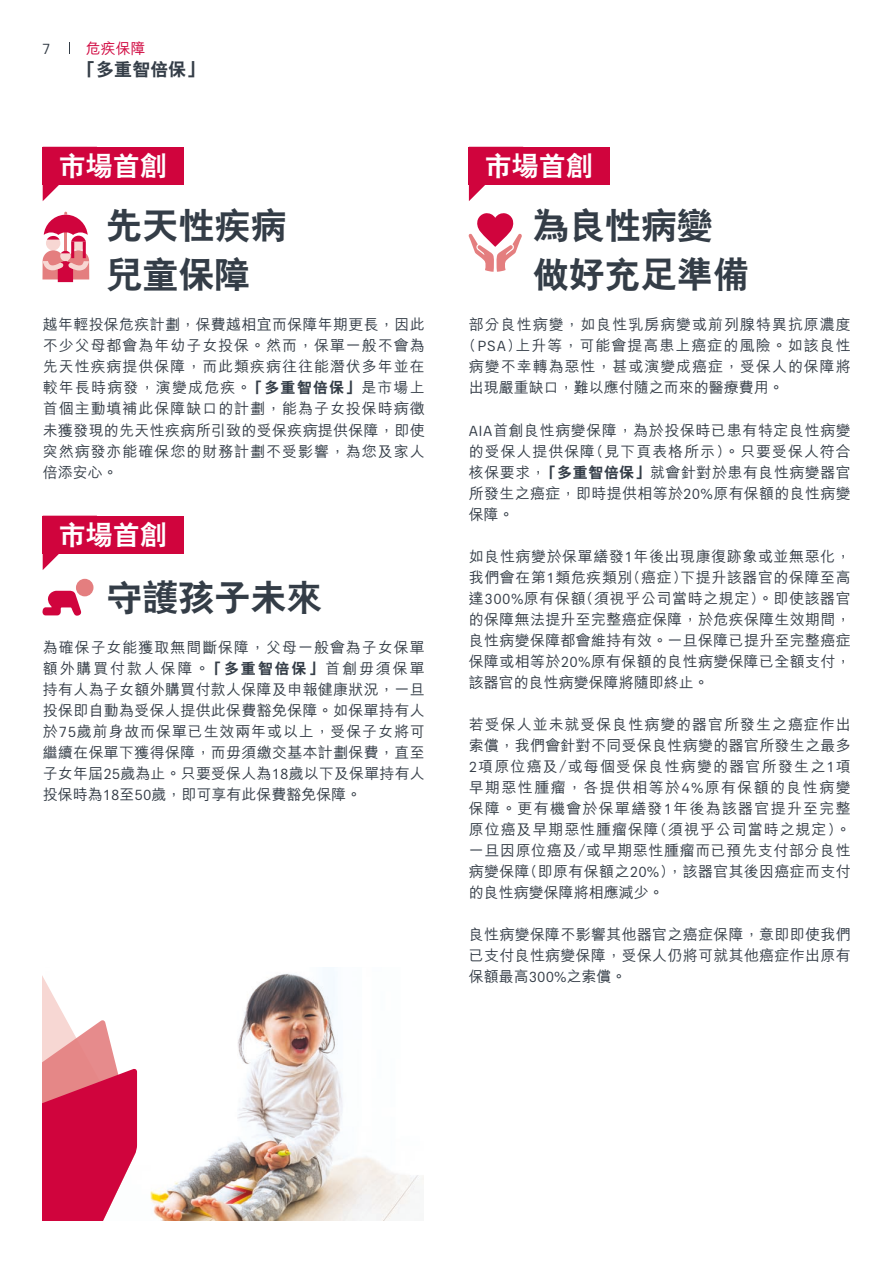
<style>
.page{position:relative;width:893px;height:1263px;background:#fff}
.page>*{position:absolute;margin:0;border:0;box-sizing:border-box;transform-origin:0 0}
.t1{font:800 36px/49.5px "C Hei 2 HK";color:#343d47}
.t2{font:800 27px "C Hei 2 HK";color:#fff}
.t3{font:800 18px "C Hei 2 HK";color:#343d47}
.t4{font:500 15px/21px "M Hei HK";letter-spacing:.02em;color:#343d47;text-align:justify}
.t5{font:500 15px "M Hei HK";color:#d0043d}
.t6{font:15px "AIA Everest";color:#343d47}
.s1{font-family:"C Hei 2 HK";font-weight:800}
.s2{font-family:"AIA Everest";font-weight:400}
</style>
<div class="page">
<div style="left:43px;top:147px;width:141px;height:38px;background:#d0043d"></div>
<svg style="left:43px;top:185px;width:16px;height:16px"></svg>
<div style="left:469px;top:147px;width:141px;height:38px;background:#d0043d"></div>
<svg style="left:469px;top:185px;width:16px;height:16px"></svg>
<div style="left:43px;top:516px;width:141px;height:37px;background:#d0043d"></div>
<svg style="left:43px;top:553px;width:54px;height:17px"></svg>
<img style="left:137px;top:967px;width:287px;height:253px">
<svg style="left:43px;top:977px;width:94px;height:243px"></svg>
<svg style="left:42px;top:212px;width:47px;height:70px"></svg>
<svg style="left:42px;top:591px;width:40px;height:25px"></svg>
<div style="left:76px;top:579px;width:18px;height:17px;background:#e47e7f;border-radius:50%"></div>
<svg style="left:468px;top:213px;width:54px;height:59px"></svg>
<p class="t6" style="left:42px;top:40px;width:10px">7</p>
<p class="t5" style="left:86px;top:38px;width:61px">危疾保障</p>
<p class="t3" style="left:78px;top:60px;width:127px">「多重智倍保」</p>
<h2 class="t2" style="left:59px;top:153px;width:109px">市場首創</h2>
<h2 class="t2" style="left:485px;top:153px;width:109px">市場首創</h2>
<h1 class="t1" style="left:107px;top:201px;width:182px">先天性疾病兒童保障</h1>
<p class="t4" style="left:43px;top:313px;width:383px">越年輕投保危疾計劃，保費越相宜而保障年期更長，因此不少父母都會為年幼子女投保。然而，保單一般不會為先天性疾病提供保障，而此類疾病往往能潛伏多年並在較年長時病發，演變成危疾。<span class="s1">「多重智倍保」</span>是市場上首個主動填補此保障缺口的計劃，能為子女投保時病徵未獲發現的先天性疾病所引致的受保疾病提供保障，即使突然病發亦能確保您的財務計劃不受影響，為您及家人倍添安心。</p>
<h2 class="t2" style="left:59px;top:521px;width:109px">市場首創</h2>
<h1 class="t1" style="left:107px;top:573px;width:217px">守護孩子未來</h1>
<p class="t4" style="left:43px;top:636px;width:384px">為確保子女能獲取無間斷保障，父母一般會為子女保單額外購買付款人保障。<span class="s1">「多重智倍保」</span>首創毋須保單持有人為子女額外購買付款人保障及申報健康狀況，一旦投保即自動為受保人提供此保費豁免保障。如保單持有人於<span class="s2">75</span>歲前身故而保單已生效兩年或以上，受保子女將可繼續在保單下獲得保障，而毋須繳交基本計劃保費，直至子女年屆<span class="s2">25</span>歲為止。只要受保人為<span class="s2">18</span>歲以下及保單持有人投保時為<span class="s2">18</span>至<span class="s2">50</span>歲，即可享有此保費豁免保障。</p>
<h1 class="t1" style="left:533px;top:201px;width:217px">為良性病變做好充足準備</h1>
<p class="t4" style="left:469px;top:313px;width:383px">部分良性病變，如良性乳房病變或前列腺特異抗原濃度(<span class="s2">PSA</span>)上升等，可能會提高患上癌症的風險。如該良性病變不幸轉為惡性，甚或演變成癌症，受保人的保障將出現嚴重缺口，難以應付隨之而來的醫療費用。</p>
<p class="t4" style="left:469px;top:418px;width:384px"><span class="s2">AIA</span>首創良性病變保障，為於投保時已患有特定良性病變的受保人提供保障(見下頁表格所示)。只要受保人符合核保要求，<span class="s1">「多重智倍保」</span>就會針對於患有良性病變器官所發生之癌症，即時提供相等於<span class="s2">20%</span>原有保額的良性病變保障。</p>
<p class="t4" style="left:469px;top:544px;width:383px">如良性病變於保單繕發<span class="s2">1</span>年後出現康復跡象或並無惡化，我們會在第<span class="s2">1</span>類危疾類別(癌症)下提升該器官的保障至高達<span class="s2">300%</span>原有保額(須視乎公司當時之規定)。即使該器官的保障無法提升至完整癌症保障，於危疾保障生效期間，良性病變保障都會維持有效。一旦保障已提升至完整癌症保障或相等於<span class="s2">20%</span>原有保額的良性病變保障已全額支付，該器官的良性病變保障將隨即終止。</p>
<p class="t4" style="left:469px;top:712px;width:383px">若受保人並未就受保良性病變的器官所發生之癌症作出索償，我們會針對不同受保良性病變的器官所發生之最多<span class="s2">2</span>項原位癌及/或每個受保良性病變的器官所發生之<span class="s2">1</span>項早期惡性腫瘤，各提供相等於<span class="s2">4%</span>原有保額的良性病變保障。更有機會於保單繕發<span class="s2">1</span>年後為該器官提升至完整原位癌及早期惡性腫瘤保障(須視乎公司當時之規定)。一旦因原位癌及/或早期惡性腫瘤而已預先支付部分良性病變保障(即原有保額之<span class="s2">20%</span>)，該器官其後因癌症而支付的良性病變保障將相應減少。</p>
<p class="t4" style="left:469px;top:922px;width:383px">良性病變保障不影響其他器官之癌症保障，意即即使我們已支付良性病變保障，受保人仍將可就其他癌症作出原有保額最高<span class="s2">300%</span>之索償。</p>
</div>
